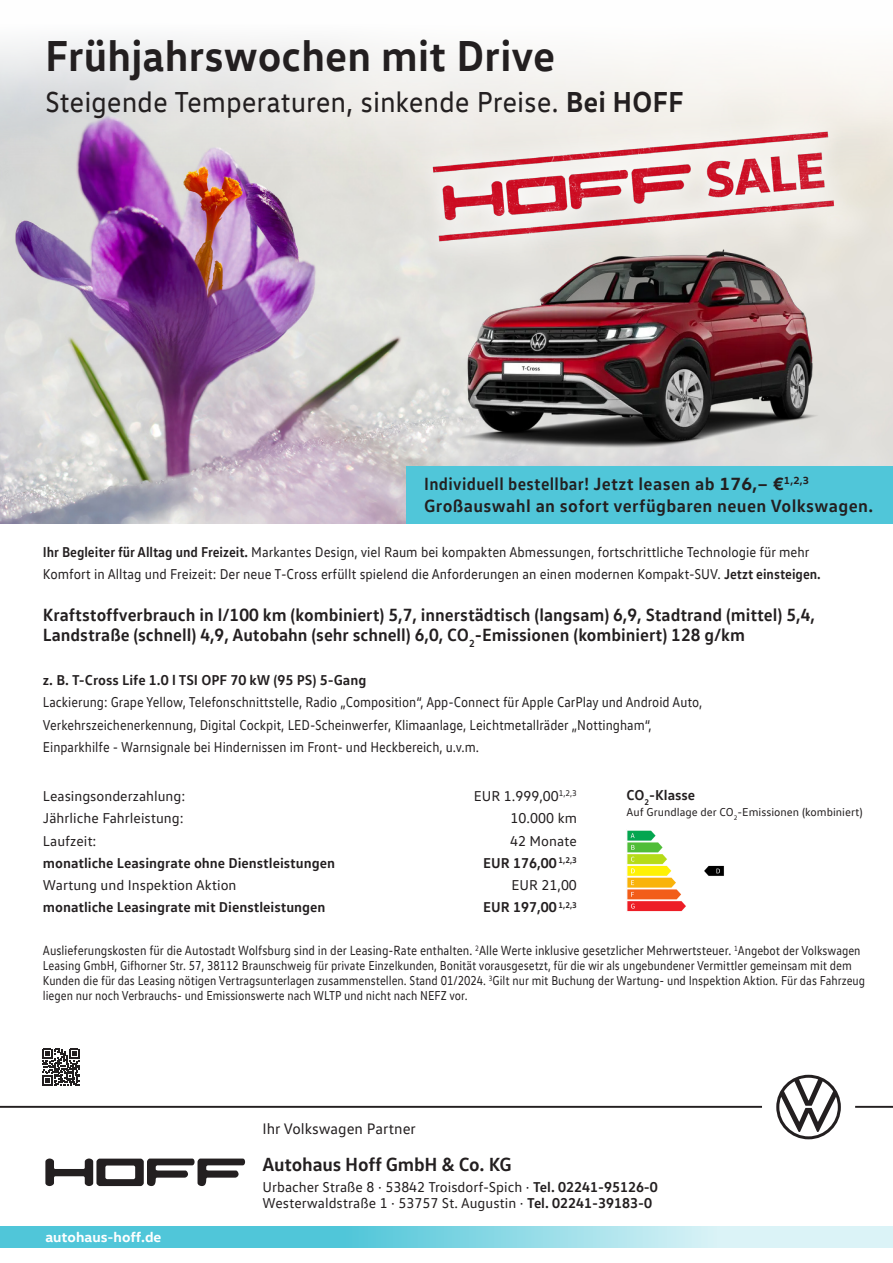
<style>
.page{position:relative;width:893px;height:1263px;background:#fff}
.page>*{position:absolute;margin:0;border:0;box-sizing:border-box;transform-origin:0 0}
.t1{font:700 44.1px "VW Head";letter-spacing:.02em;color:#231f20;scale:.9 1}
.t2{font:29.4px "VW Head";letter-spacing:.02em;color:#231f20;scale:.9 1}
.t3{font:700 19.35px "VW Text";letter-spacing:-.01em;color:#231f20}
.t4{font:700 18px/19.5px "VW Text";color:#231f20}
.t5{font:700 18px/21.6px "VW Text";letter-spacing:.02em;color:#231f20;scale:.93 1}
.t6{font:15.45px "VW Text";color:#231f20}
.t7{font:14.55px/22.2px "VW Text";color:#231f20;scale:.9 1}
.t8{font:14.55px/22.2px "VW Text";color:#231f20;scale:.93 1}
.t9{font:14.55px/15.5px "VW Text";color:#231f20}
.t10{font:700 14.55px "VW Text";color:#231f20}
.t11{font:700 14.55px "VW Head";color:#fff}
.t12{font:13.5px "VW Text";color:#231f20;scale:.88 1}
.t13{font:13.2px/15px "VW Text";color:#231f20;scale:.88 1}
.t14{font:11.55px "VW Text";color:#231f20}
.s1{font-weight:700}
.s2{font-family:"VW Head"}
.s3{font-size:13.2px}
</style>
<div class="page">
<svg style="left:776px;top:1075px;width:65px;height:64px"></svg>
<hr style="left:0;top:1106px;width:762px;height:2px;background:#231f20">
<hr style="left:855px;top:1106px;width:38px;height:2px;background:#231f20">
<svg style="left:0;top:1226px;width:893px;height:21px;background:#88d8e4"></svg>
<svg style="left:45px;top:1158px;width:200px;height:28px"></svg>
<img style="left:0;top:39px;width:893px;height:485px">
<div style="left:411px;top:110px;width:445px;height:153px;background:#e9e6de"></div>
<img style="left:417px;top:106px;width:433px;height:161px">
<div style="left:406px;top:466px;width:487px;height:58px;background:#50c6d9"></div>
<svg style="left:42px;top:1049px;width:37px;height:37px"></svg>
<img style="left:627px;top:830px;width:97px;height:82px">
<img style="left:438px;top:226px;width:402px;height:240px">
<h1 class="t1" style="left:45px;top:27px;width:568px">Frühjahrswochen mit Drive</h1>
<h2 class="t2" style="left:45px;top:83px;width:710px">Steigende Temperaturen, sinkende Preise. <span class="s1">Bei HOFF</span></h2>
<h3 class="t5" style="left:424px;top:472px;width:484px">Individuell bestellbar! Jetzt leasen ab <span class="s2">176,– €</span><sup>1,2,3<br></sup>Großauswahl an sofort verfügbaren neuen Volkswagen.</h3>
<p class="t8" style="left:43px;top:541px;width:838px"><span class="s1">Ihr Begleiter für Alltag und Freizeit.</span> Markantes Design, viel Raum bei kompakten Abmessungen, fortschrittliche Technologie für mehr<br>Komfort in Alltag und Freizeit: Der neue T‑Cross erfüllt spielend die Anforderungen an einen modernen Kompakt-SUV. <span class="s1">Jetzt einsteigen.</span></p>
<h3 class="t4" style="left:43px;top:604px;width:773px">Kraftstoffverbrauch in l/100 km (kombiniert) 5,7, innerstädtisch (langsam) 6,9, Stadtrand (mittel) 5,4,<br>Landstraße (schnell) 4,9, Autobahn (sehr schnell) 6,0, CO<sub>2</sub>-Emissionen (kombiniert) 128 g/km</h3>
<p class="t10" style="left:43px;top:670px;width:325px">z. B. T-Cross Life 1.0 l TSI OPF 70 kW (95 PS) 5-Gang</p>
<p class="t7" style="left:43px;top:691px;width:734px">Lackierung: Grape Yellow, Telefonschnittstelle, Radio „Composition“, App-Connect für Apple CarPlay und Android Auto,<br>Verkehrszeichenerkennung, Digital Cockpit, LED-Scheinwerfer, Klimaanlage, Leichtmetallräder „Nottingham“,<br>Einparkhilfe - Warnsignale bei Hindernissen im Front- und Heckbereich, u.v.m.</p>
<p class="t9" style="left:43px;top:788px;width:144px">Leasingsonderzahlung:</p>
<p class="t9" style="left:474px;top:788px;width:105px">EUR 1.999,00<sup>1,2,3</sup></p>
<p class="t9" style="left:43px;top:810px;width:142px">Jährliche Fahrleistung:</p>
<p class="t9" style="left:511px;top:810px;width:68px">10.000 km</p>
<p class="t9" style="left:43px;top:832px;width:55px">Laufzeit:</p>
<p class="t9" style="left:510px;top:832px;width:68px">42 Monate</p>
<p class="t10" style="left:43px;top:853px;width:294px">monatliche Leasingrate ohne Dienstleistungen</p>
<p class="t10" style="left:483px;top:853px;width:95px">EUR 176,00 <sup>1,2,3</sup></p>
<p class="t9" style="left:43px;top:877px;width:195px">Wartung und Inspektion Aktion</p>
<p class="t9" style="left:511px;top:877px;width:67px">EUR 21,00</p>
<p class="t10" style="left:43px;top:898px;width:284px">monatliche Leasingrate mit Dienstleistungen</p>
<p class="t10" style="left:483px;top:898px;width:95px">EUR 197,00 <sup>1,2,3</sup></p>
<p class="t12" style="left:43px;top:942px;width:931px">Auslieferungskosten für die Autostadt Wolfsburg sind in der Leasing-Rate enthalten. <sup>2</sup>Alle Werte inklusive gesetzlicher Mehrwertsteuer. <sup>1</sup><span class="s3">Angebot der Volkswagen</span></p>
<p class="t13" style="left:43px;top:958px;width:936px">Leasing GmbH, Gifhorner Str. 57, 38112 Braunschweig für private Einzelkunden, Bonität vorausgesetzt, für die wir als ungebundener Vermittler gemeinsam mit dem<br>Kunden die für das Leasing nötigen Vertragsunterlagen zusammenstellen. Stand 01/2024. <sup>3</sup>Gilt nur mit Buchung der Wartung- und Inspektion Aktion. Für das Fahrzeug liegen nur noch Verbrauchs- und Emissionswerte nach WLTP und nicht nach NEFZ vor.</p>
<p class="t10" style="left:627px;top:785px;width:70px">CO<sub>2</sub>-Klasse</p>
<p class="t14" style="left:627px;top:805px;width:237px">Auf Grundlage der CO<sub>2</sub>-Emissionen (kombiniert)</p>
<p class="t11" style="left:45px;top:1227px;width:117px">autohaus-hoff.de</p>
<p class="t6" style="left:262px;top:1119px;width:155px">Ihr Volkswagen Partner</p>
<h3 class="t3" style="left:262px;top:1151px;width:251px">Autohaus Hoff GmbH &amp; Co. KG</h3>
<p class="t9" style="left:262px;top:1179px;width:397px">Urbacher Straße 8 · 53842 Troisdorf-Spich · <span class="s1">Tel. 02241-95126-0<br></span>Westerwaldstraße 1 · 53757 St. Augustin · <span class="s1">Tel. 02241-39183-0</span></p>
</div>
